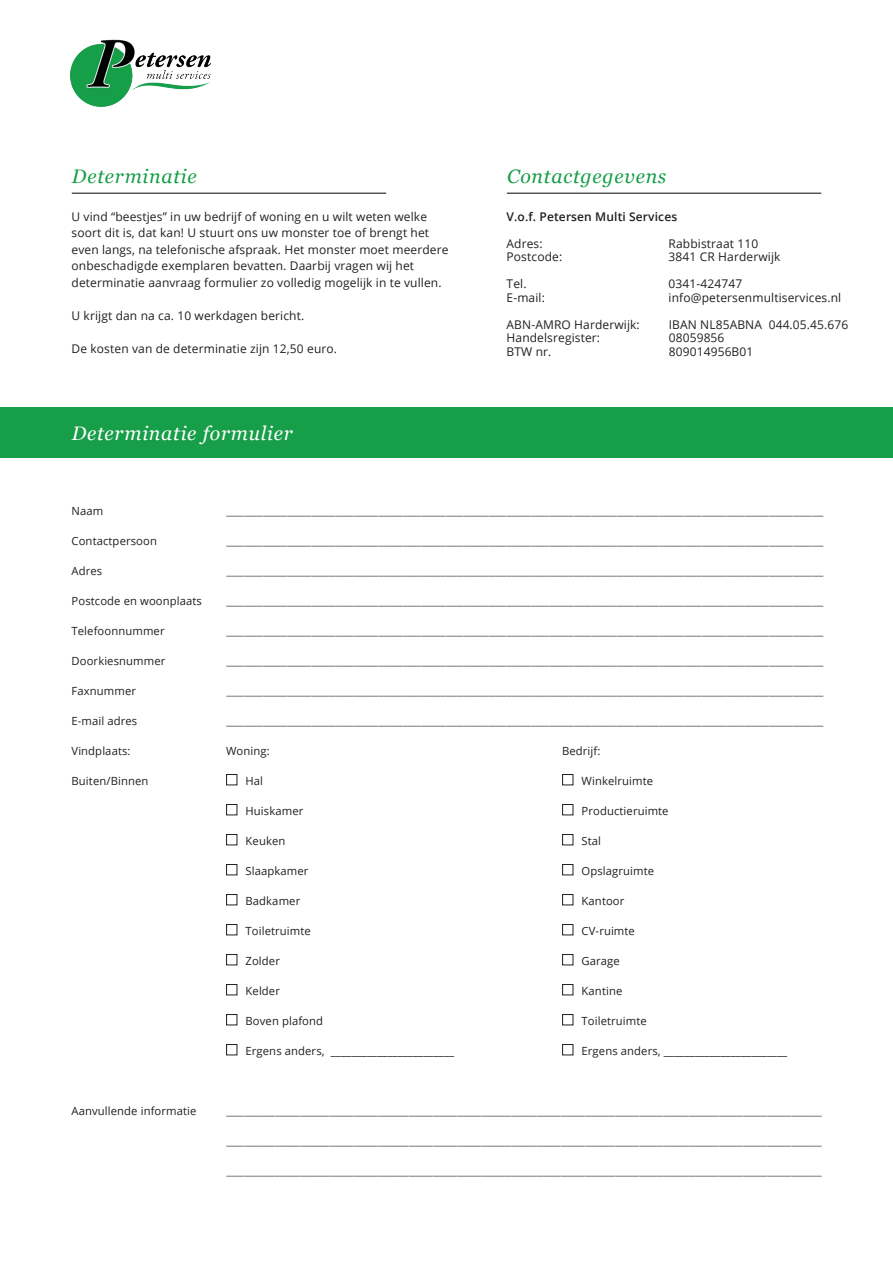
<style>
.page{position:relative;width:893px;height:1263px;background:#fff}
.page>*{position:absolute;margin:0;border:0;box-sizing:border-box;transform-origin:0 0}
.t1{font:italic 19.5px "Georgia";letter-spacing:.04em;color:#169e48}
.t2{font:italic 19.5px "Georgia";letter-spacing:.04em;color:#fff}
.t3{font:12px/16.5px "Open Sans";letter-spacing:.01em;color:#231f20}
.t4{font:600 12px "Open Sans";letter-spacing:.01em;color:#231f20}
.t5{font:11.25px "Myriad Pro";color:#231f20;scale:1.06 1}
.t6{font:11.25px "Open Sans";letter-spacing:.01em;color:#231f20}
</style>
<div class="page">
<div style="left:0;top:407px;width:893px;height:51px;background:#169e48"></div>
<div style="left:226px;top:774px;width:11px;height:11px;border:1px solid #231f20"></div>
<div style="left:562px;top:774px;width:11px;height:11px;border:1px solid #231f20"></div>
<div style="left:226px;top:804px;width:11px;height:11px;border:1px solid #231f20"></div>
<div style="left:562px;top:804px;width:11px;height:11px;border:1px solid #231f20"></div>
<div style="left:226px;top:834px;width:11px;height:11px;border:1px solid #231f20"></div>
<div style="left:562px;top:834px;width:11px;height:11px;border:1px solid #231f20"></div>
<div style="left:226px;top:864px;width:11px;height:11px;border:1px solid #231f20"></div>
<div style="left:562px;top:864px;width:11px;height:11px;border:1px solid #231f20"></div>
<div style="left:226px;top:894px;width:11px;height:11px;border:1px solid #231f20"></div>
<div style="left:562px;top:894px;width:11px;height:11px;border:1px solid #231f20"></div>
<div style="left:226px;top:924px;width:11px;height:11px;border:1px solid #231f20"></div>
<div style="left:562px;top:924px;width:11px;height:11px;border:1px solid #231f20"></div>
<div style="left:226px;top:954px;width:11px;height:11px;border:1px solid #231f20"></div>
<div style="left:562px;top:954px;width:11px;height:11px;border:1px solid #231f20"></div>
<div style="left:226px;top:984px;width:11px;height:11px;border:1px solid #231f20"></div>
<div style="left:562px;top:984px;width:11px;height:11px;border:1px solid #231f20"></div>
<div style="left:226px;top:1014px;width:11px;height:11px;border:1px solid #231f20"></div>
<div style="left:562px;top:1014px;width:11px;height:11px;border:1px solid #231f20"></div>
<div style="left:226px;top:1044px;width:11px;height:11px;border:1px solid #231f20"></div>
<div style="left:562px;top:1044px;width:11px;height:11px;border:1px solid #231f20"></div>
<img style="left:71px;top:40px;width:139px;height:66px">
<hr style="left:507px;top:193px;width:314px;height:1px;background:#231f20">
<hr style="left:72px;top:193px;width:314px;height:1px;background:#231f20">
<h1 class="t1" style="left:72px;top:162px;width:126px">Determinatie</h1>
<h1 class="t1" style="left:507px;top:162px;width:161px">Contactgegevens</h1>
<p class="t4" style="left:507px;top:208px;width:172px">V.o.f. Petersen Multi Services</p>
<p class="t3" style="left:507px;top:235px;width:38px">Adres:</p>
<p class="t3" style="left:669px;top:235px;width:91px">Rabbistraat 110</p>
<p class="t3" style="left:507px;top:248px;width:57px">Postcode:</p>
<p class="t3" style="left:669px;top:248px;width:113px">3841 CR Harderwijk</p>
<p class="t3" style="left:507px;top:275px;width:21px">Tel.</p>
<p class="t3" style="left:669px;top:275px;width:75px">0341-424747</p>
<p class="t3" style="left:507px;top:289px;width:40px">E-mail:</p>
<p class="t3" style="left:669px;top:289px;width:174px">info@petersenmultiservices.nl</p>
<p class="t3" style="left:507px;top:316px;width:135px">ABN-AMRO Harderwijk:</p>
<p class="t3" style="left:669px;top:316px;width:181px">IBAN NL85ABNA 044.05.45.676</p>
<p class="t3" style="left:507px;top:329px;width:95px">Handelsregister:</p>
<p class="t3" style="left:669px;top:329px;width:57px">08059856</p>
<p class="t3" style="left:507px;top:343px;width:46px">BTW nr.</p>
<p class="t3" style="left:669px;top:343px;width:86px">809014956B01</p>
<p class="t3" style="left:72px;top:208px;width:378px">U vind “beestjes” in uw bedrijf of woning en u wilt weten welke soort dit is, dat kan! U stuurt ons uw monster toe of brengt het even langs, na telefonische afspraak. Het monster moet meerdere onbeschadigde exemplaren bevatten. Daarbij vragen wij het determinatie aanvraag formulier zo volledig mogelijk in te vullen.</p>
<p class="t3" style="left:72px;top:307px;width:234px">U krijgt dan na ca. 10 werkdagen bericht.</p>
<p class="t3" style="left:72px;top:340px;width:267px">De kosten van de determinatie zijn 12,50 euro.</p>
<h1 class="t2" style="left:72px;top:419px;width:222px">Determinatie formulier</h1>
<p class="t6" style="left:72px;top:503px;width:33px">Naam</p>
<p class="t5" style="left:226px;top:504px;width:565px">__________________________________________________________________________________________________</p>
<p class="t6" style="left:72px;top:533px;width:87px">Contactpersoon</p>
<p class="t5" style="left:226px;top:534px;width:565px">__________________________________________________________________________________________________</p>
<p class="t6" style="left:72px;top:563px;width:32px">Adres</p>
<p class="t5" style="left:226px;top:564px;width:565px">__________________________________________________________________________________________________</p>
<p class="t6" style="left:72px;top:593px;width:132px">Postcode en woonplaats</p>
<p class="t5" style="left:226px;top:594px;width:565px">__________________________________________________________________________________________________</p>
<p class="t6" style="left:72px;top:623px;width:95px">Telefoonnummer</p>
<p class="t5" style="left:226px;top:624px;width:565px">__________________________________________________________________________________________________</p>
<p class="t6" style="left:72px;top:653px;width:95px">Doorkiesnummer</p>
<p class="t5" style="left:226px;top:654px;width:565px">__________________________________________________________________________________________________</p>
<p class="t6" style="left:72px;top:683px;width:66px">Faxnummer</p>
<p class="t5" style="left:226px;top:684px;width:565px">__________________________________________________________________________________________________</p>
<p class="t6" style="left:72px;top:713px;width:67px">E-mail adres</p>
<p class="t5" style="left:226px;top:714px;width:565px">__________________________________________________________________________________________________</p>
<p class="t6" style="left:72px;top:743px;width:61px">Vindplaats:</p>
<p class="t6" style="left:226px;top:743px;width:45px">Woning:</p>
<p class="t6" style="left:562px;top:743px;width:40px">Bedrijf:</p>
<p class="t6" style="left:72px;top:773px;width:78px">Buiten/Binnen</p>
<p class="t6" style="left:246px;top:773px;width:19px">Hal</p>
<p class="t6" style="left:582px;top:773px;width:73px">Winkelruimte</p>
<p class="t6" style="left:246px;top:803px;width:59px">Huiskamer</p>
<p class="t6" style="left:582px;top:803px;width:89px">Productieruimte</p>
<p class="t6" style="left:246px;top:833px;width:41px">Keuken</p>
<p class="t6" style="left:582px;top:833px;width:21px">Stal</p>
<p class="t6" style="left:246px;top:863px;width:64px">Slaapkamer</p>
<p class="t6" style="left:582px;top:863px;width:74px">Opslagruimte</p>
<p class="t6" style="left:246px;top:893px;width:56px">Badkamer</p>
<p class="t6" style="left:582px;top:893px;width:44px">Kantoor</p>
<p class="t6" style="left:246px;top:923px;width:67px">Toiletruimte</p>
<p class="t6" style="left:582px;top:923px;width:55px">CV-ruimte</p>
<p class="t6" style="left:246px;top:953px;width:36px">Zolder</p>
<p class="t6" style="left:582px;top:953px;width:40px">Garage</p>
<p class="t6" style="left:246px;top:983px;width:36px">Kelder</p>
<p class="t6" style="left:582px;top:983px;width:42px">Kantine</p>
<p class="t6" style="left:246px;top:1013px;width:79px">Boven plafond</p>
<p class="t6" style="left:582px;top:1013px;width:67px">Toiletruimte</p>
<p class="t6" style="left:246px;top:1043px;width:210px">Ergens anders, ________________________</p>
<p class="t6" style="left:582px;top:1043px;width:207px">Ergens anders, ________________________</p>
<p class="t6" style="left:72px;top:1103px;width:126px">Aanvullende informatie</p>
<p class="t5" style="left:226px;top:1104px;width:563px">__________________________________________________________________________________________________</p>
<p class="t5" style="left:226px;top:1134px;width:563px">__________________________________________________________________________________________________</p>
<p class="t5" style="left:226px;top:1164px;width:563px">__________________________________________________________________________________________________</p>
</div>
